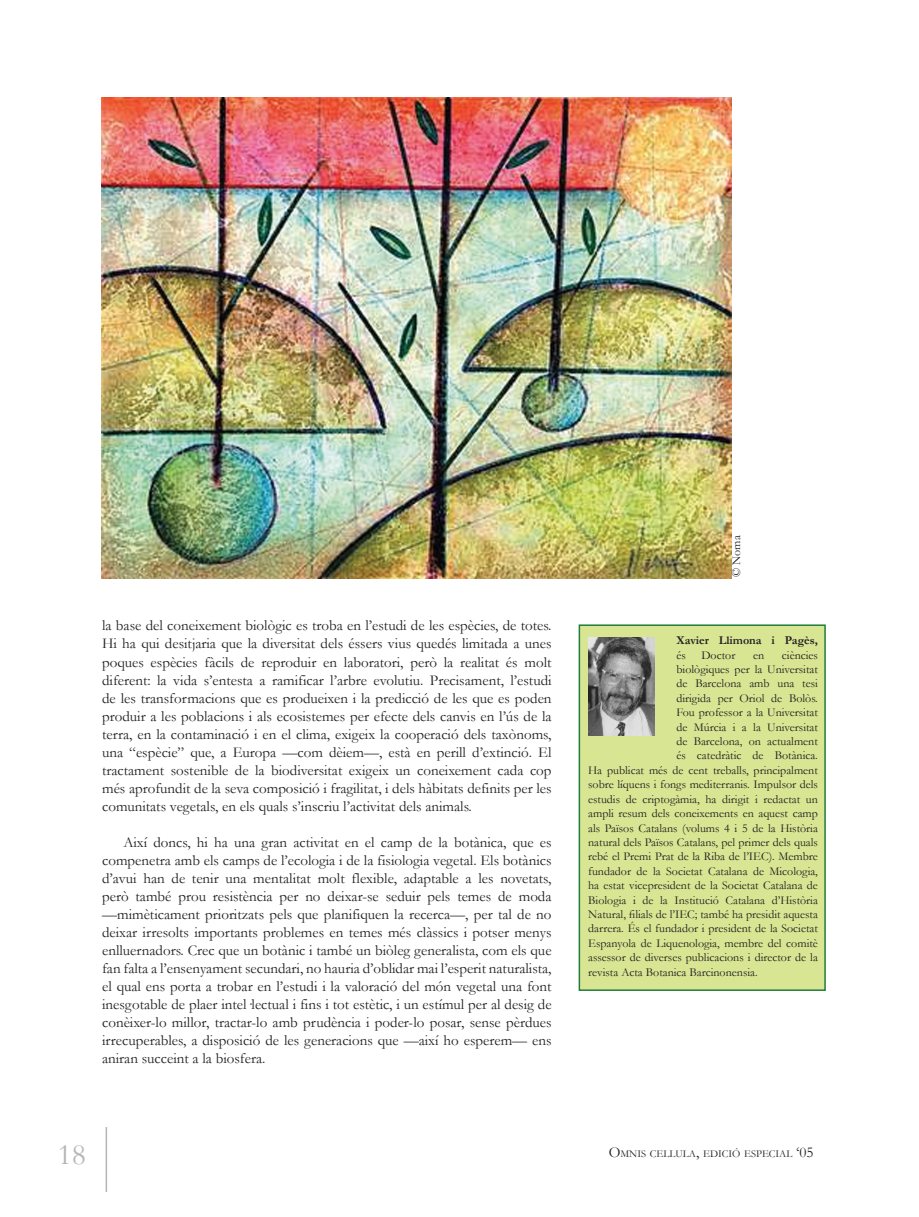
<style>
.page{position:relative;width:919px;height:1217px;background:#fff}
.page>*{position:absolute;margin:0;border:0;box-sizing:border-box;transform-origin:0 0}
.t1{font:30px "Garamond";color:#b4b5b8}
.articulo{font:15px/18px "Garamond";color:#231f20;text-align:justify}
.Nota_al_peu{font:12px "Garamond";color:#231f20}
.t2{font:700 12px/14.4px "Garamond";color:#231f20}
.t3{font:10.5px "Garamond";color:#231f20}
.s1{font-family:"Times New Roman"}
.s2{font-weight:400}
.s3{font-size:15px}
</style>
<div class="page">
<hr style="left:106px;top:1126px;width:1px;height:65px;background:#b4b5b8">
<div style="left:579px;top:625px;width:246px;height:364px;background:#d8e592"></div>
<div style="left:578px;top:624px;width:247px;height:366px;border:2px solid #1f7d3a"></div>
<img style="left:101px;top:97px;width:630px;height:481px">
<img style="left:588px;top:637px;width:66px;height:98px">
<p class="articulo" style="left:102px;top:616px;width:451px">la base del coneixement biològic es troba en l’estudi de les espècies, de totes.<br>Hi ha qui desitjaria que la diversitat dels éssers vius quedés limitada a unes poques espècies fàcils de reproduir en laboratori, però la realitat és molt diferent: la vida s’entesta a ramificar l’arbre evolutiu. Precisament, l’estudi de les transformacions que es produeixen i la predicció de les que es poden produir a les poblacions i als ecosistemes per efecte dels canvis en l’ús de la terra, en la contaminació i en el clima, exigeix la cooperació dels taxònoms, una “espècie” que, a Europa —com dèiem—, està en perill d’extinció. El tractament sostenible de la biodiversitat exigeix un coneixement cada cop més aprofundit de la seva composició i fragilitat, i dels hàbitats definits per les comunitats vegetals, en els quals s’inscriu l’activitat dels animals.</p>
<p class="articulo" style="left:102px;top:832px;width:451px;text-indent:21px">Així doncs, hi ha una gran activitat en el camp de la botànica, que es compenetra amb els camps de l’ecologia i de la fisiologia vegetal. Els botànics d’avui han de tenir una mentalitat molt flexible, adaptable a les novetats, però també prou resistència per no deixar-se seduir pels temes de moda —mimèticament prioritzats pels que planifiquen la recerca—, per tal de no deixar irresolts importants problemes en temes més clàssics i potser menys enlluernadors. Crec que un botànic i també un biòleg generalista, com els que fan falta a l’ensenyament secundari, no hauria d’oblidar mai l’esperit naturalista, el qual ens porta a trobar en l’estudi i la valoració del món vegetal una font inesgotable de plaer intel·lectual i fins i tot estètic, i un estímul per al desig de conèixer-lo millor, tractar-lo amb prudència i poder-lo posar, sense pèrdues irrecuperables, a disposició de les generacions que —així ho esperem— ens aniran succeint a la biosfera.</p>
<p class="Nota_al_peu" style="left:728px;top:577px;width:43px;rotate:-90deg"><span class="s1">©</span> Noma</p>
<p class="t2" style="left:676px;top:633px;width:143px">Xavier Llimona i Pagès, <span class="s2">és</span></p>
<p class="Nota_al_peu" style="left:701px;top:646px;width:35px">Doctor</p>
<p class="Nota_al_peu" style="left:753px;top:646px;width:13px">en</p>
<p class="Nota_al_peu" style="left:781px;top:646px;width:38px">ciències</p>
<p class="Nota_al_peu" style="left:676px;top:661px;width:143px">biològiques per la Universitat</p>
<p class="Nota_al_peu" style="left:676px;top:675px;width:143px">de Barcelona amb una tesi</p>
<p class="Nota_al_peu" style="left:676px;top:689px;width:143px">dirigida per Oriol de Bolòs.</p>
<p class="Nota_al_peu" style="left:676px;top:704px;width:143px">Fou professor a la Universitat</p>
<p class="Nota_al_peu" style="left:676px;top:718px;width:143px">de Múrcia i a la Universitat</p>
<p class="Nota_al_peu" style="left:676px;top:733px;width:143px">de Barcelona, on actualment</p>
<p class="Nota_al_peu" style="left:676px;top:747px;width:143px">és catedràtic de Botànica.</p>
<p class="Nota_al_peu" style="left:588px;top:761px;width:231px">Ha publicat més de cent treballs, principalment</p>
<p class="Nota_al_peu" style="left:588px;top:776px;width:231px">sobre líquens i fongs mediterranis. Impulsor dels</p>
<p class="Nota_al_peu" style="left:588px;top:790px;width:231px">estudis de criptogàmia, ha dirigit i redactat un</p>
<p class="Nota_al_peu" style="left:588px;top:805px;width:231px">ampli resum dels coneixements en aquest camp</p>
<p class="Nota_al_peu" style="left:588px;top:819px;width:231px">als Països Catalans (volums 4 i 5 de la Història</p>
<p class="Nota_al_peu" style="left:588px;top:833px;width:231px">natural dels Països Catalans, pel primer dels quals</p>
<p class="Nota_al_peu" style="left:588px;top:848px;width:231px">rebé el Premi Prat de la Riba de l’IEC). Membre</p>
<p class="Nota_al_peu" style="left:588px;top:862px;width:231px">fundador de la Societat Catalana de Micologia,</p>
<p class="Nota_al_peu" style="left:588px;top:877px;width:231px">ha estat vicepresident de la Societat Catalana de</p>
<p class="Nota_al_peu" style="left:588px;top:891px;width:231px">Biologia i de la Institució Catalana d’Història</p>
<p class="Nota_al_peu" style="left:588px;top:905px;width:231px">Natural, filials de l’IEC; també ha presidit aquesta</p>
<p class="Nota_al_peu" style="left:588px;top:920px;width:231px">darrera. És el fundador i president de la Societat</p>
<p class="Nota_al_peu" style="left:588px;top:934px;width:231px">Espanyola de Liquenologia, membre del comitè</p>
<p class="Nota_al_peu" style="left:588px;top:949px;width:231px">assessor de diverses publicacions i director de la</p>
<p class="Nota_al_peu" style="left:588px;top:963px;width:171px">revista Acta Botanica Barcinonensia.</p>
<h1 class="t1" style="left:58px;top:1134px;width:30px">18</h1>
<p class="t3" style="left:608px;top:1146px;width:206px"><span class="s3">O</span>MNIS CELLULA<span class="s3">,</span> EDICIÓ ESPECIAL <span class="s3">‘05</span></p>
</div>
